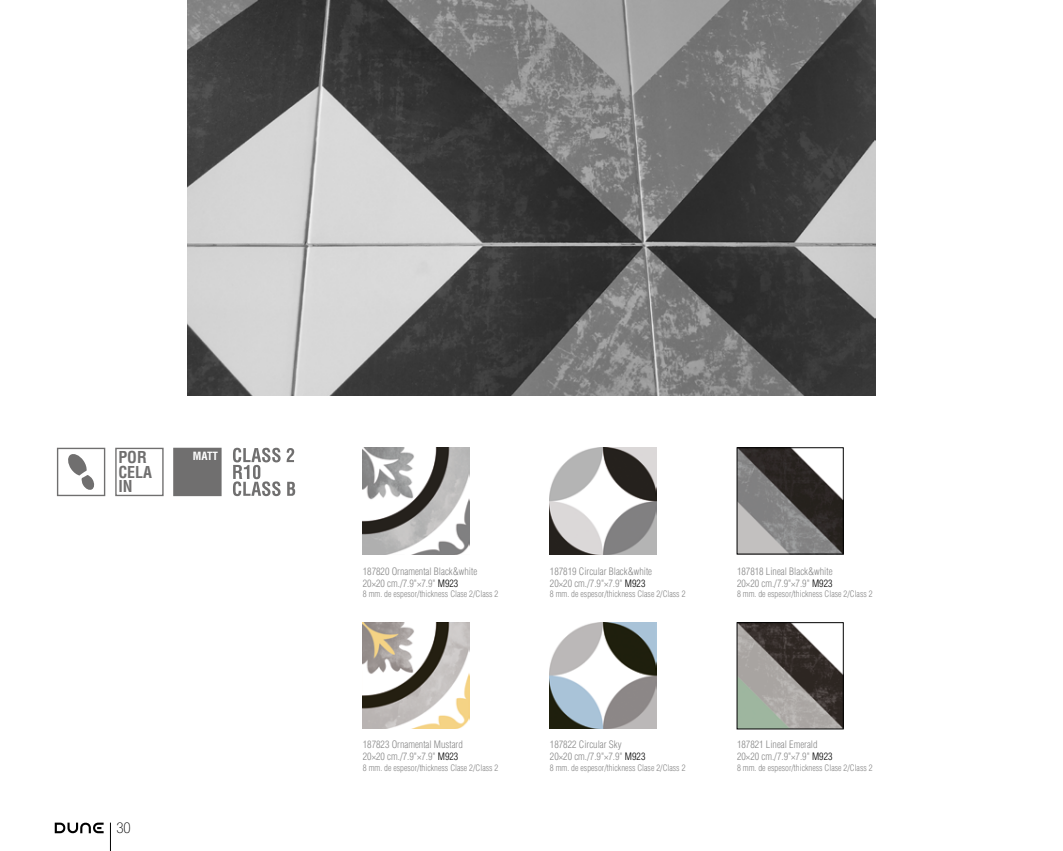
<style>
.page{position:relative;width:1063px;height:851px;background:#fff}
.page>*{position:absolute;margin:0;border:0;box-sizing:border-box;transform-origin:0 0}
.t1{font:700 condensed 16px/14.4px "Helvetica LT Std";color:#706f6f}
.t2{font:100 condensed 15px "Helvetica Neue LT Std";color:#000}
.t3{font:700 condensed 11px "Helvetica LT Std";color:#fff}
.t4{font:300 condensed 10px/12px "Helvetica LT Std";color:#878787}
.t5{font:300 condensed 8.75px "Helvetica LT Std";color:#878787}
.s1{color:#000}
</style>
<div class="page">
<svg style="left:55px;top:822px;width:49px;height:12px"></svg>
<svg style="left:110px;top:822px;width:1px;height:28px"></svg>
<img style="left:363px;top:447px;width:106px;height:107px">
<img style="left:363px;top:622px;width:106px;height:106px">
<img style="left:550px;top:447px;width:106px;height:107px">
<img style="left:550px;top:622px;width:106px;height:106px">
<img style="left:739px;top:449px;width:102px;height:103px">
<div style="left:737px;top:447px;width:106px;height:107px;border:1px solid #000"></div>
<img style="left:739px;top:624px;width:102px;height:102px">
<div style="left:737px;top:622px;width:106px;height:106px;border:1px solid #000"></div>
<svg style="left:233px;top:447px;width:62px;height:49px"></svg>
<div style="left:57px;top:447px;width:48px;height:49px;border:1px solid #706f6f"></div>
<svg style="left:68px;top:454px;width:27px;height:36px"></svg>
<div style="left:115px;top:447px;width:49px;height:49px;border:1px solid #706f6f"></div>
<div style="left:174px;top:448px;width:47px;height:47px;background:#706f6f"></div>
<div style="left:173px;top:447px;width:49px;height:49px;border:1px solid #706f6f"></div>
<img style="left:187px;top:0;width:689px;height:396px">
<h1 class="t1" style="left:118px;top:450px;width:35px">POR<br>CELA<br>IN</h1>
<p class="t3" style="left:193px;top:448px;width:27px">MATT</p>
<h2 class="t2" style="left:116px;top:819px;width:16px">30</h2>
<p class="t4" style="left:363px;top:565px;width:116px">187820 Ornamental Black&amp;white<br>20×20 cm./7.9"×7.9" <span class="s1">M923</span></p>
<p class="t5" style="left:363px;top:588px;width:137px">8 mm. de espesor/thickness Clase 2/Class 2</p>
<p class="t4" style="left:550px;top:565px;width:104px">187819 Circular Black&amp;white<br>20×20 cm./7.9"×7.9" <span class="s1">M923</span></p>
<p class="t5" style="left:550px;top:588px;width:137px">8 mm. de espesor/thickness Clase 2/Class 2</p>
<p class="t4" style="left:737px;top:565px;width:97px">187818 Lineal Black&amp;white<br>20×20 cm./7.9"×7.9" <span class="s1">M923</span></p>
<p class="t5" style="left:737px;top:588px;width:137px">8 mm. de espesor/thickness Clase 2/Class 2</p>
<p class="t4" style="left:363px;top:738px;width:101px">187823 Ornamental Mustard<br>20×20 cm./7.9"×7.9" <span class="s1">M923</span></p>
<p class="t5" style="left:363px;top:762px;width:137px">8 mm. de espesor/thickness Clase 2/Class 2</p>
<p class="t4" style="left:550px;top:738px;width:97px">187822 Circular Sky<br>20×20 cm./7.9"×7.9" <span class="s1">M923</span></p>
<p class="t5" style="left:550px;top:762px;width:137px">8 mm. de espesor/thickness Clase 2/Class 2</p>
<p class="t4" style="left:737px;top:738px;width:97px">187821 Lineal Emerald<br>20×20 cm./7.9"×7.9" <span class="s1">M923</span></p>
<p class="t5" style="left:737px;top:762px;width:137px">8 mm. de espesor/thickness Clase 2/Class 2</p>
</div>
